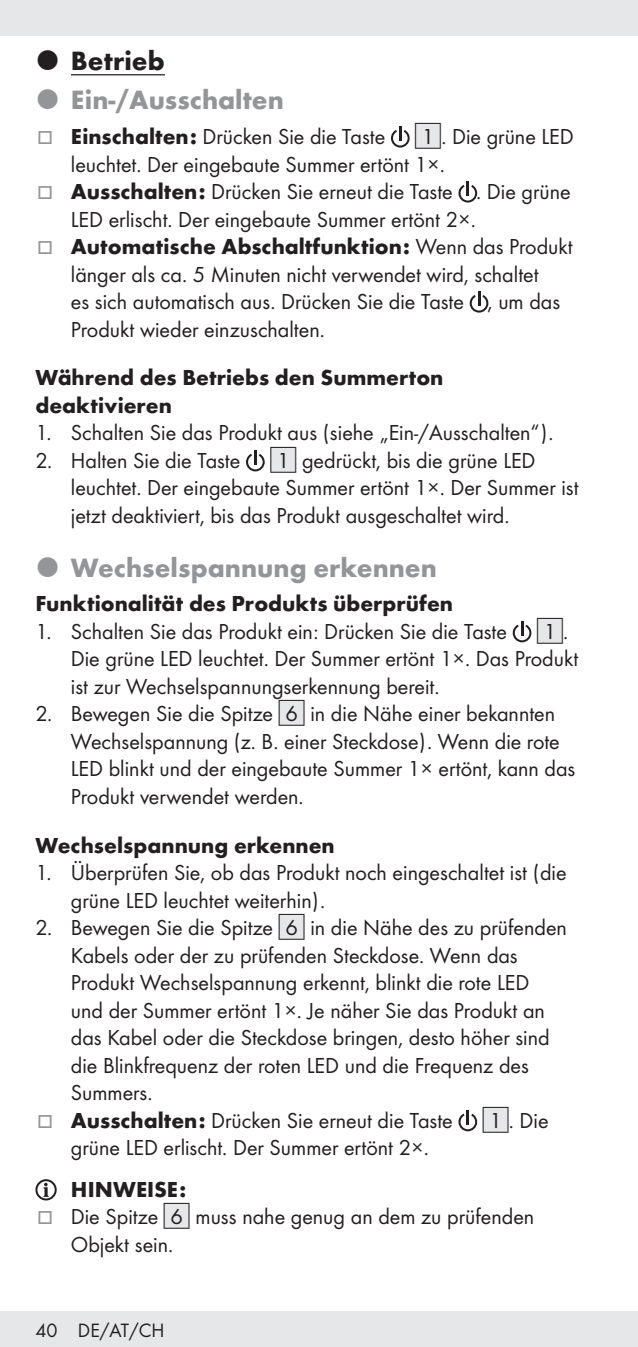
<style>
.page{position:relative;width:638px;height:1347px;background:#fff}
.page>*{position:absolute;margin:0;border:0;box-sizing:border-box;transform-origin:0 0}
.t1{font:700 27.5px "Futura";color:#939598}
.t2{font:700 27.5px "Futura";color:#231f20}
.t3{font:22.5px/27.5px "Futura Boo";color:#231f20}
.Headline-03_SB{font:700 22.5px/27.5px "Futura";color:#231f20}
.Headline-03{font:700 22.5px "Futura";color:#231f20}
.Indent_SB{font:700 22.5px "Futura";color:#231f20}
.t4{font:20px "Futura Boo";color:#231f20}
.t5{font:19.75px "IMP Lidl Num Box";color:#231f20}
.s1{color:#939598}
.s2{font-family:"Futura";font-weight:700}
.s3{font-family:"IMP Lidl Num Box";font-size:19.75px;color:#e6e7e9}
.s4{font-family:"IMP Lidl Num Box";font-size:19.75px}
.s5{color:#e6e7e9}
.s6{font-family:"Futura Boo";font-size:22.5px}
</style>
<div class="page">
<div style="left:0;top:1311px;width:638px;height:35px;background:#e6e7e9"></div>
<div style="left:0;top:0;width:638px;height:35px;background:#e6e7e9"></div>
<hr style="left:71px;top:74px;width:94px;height:1px;background:#231f20">
<svg style="left:391px;top:126px;width:19px;height:21px"></svg>
<svg style="left:458px;top:181px;width:19px;height:21px"></svg>
<svg style="left:470px;top:291px;width:18px;height:21px"></svg>
<svg style="left:246px;top:450px;width:19px;height:21px"></svg>
<svg style="left:513px;top:621px;width:18px;height:21px"></svg>
<svg style="left:458px;top:1110px;width:19px;height:21px"></svg>
<svg style="left:36px;top:1180px;width:20px;height:19px"></svg>
<div style="left:35px;top:1179px;width:22px;height:21px;border:2px solid #231f20;border-radius:50%"></div>
<svg style="left:43px;top:1182px;width:6px;height:14px"></svg>
<p class="t2" style="left:71px;top:40px;width:95px">Betrieb</p>
<p class="t1" style="left:71px;top:80px;width:214px">Ein‑/Ausschalten</p>
<p class="t3" style="left:37px;top:122px;width:350px"><span class="s1">□</span> <span class="s2">Einschalten:</span> Drücken Sie die Taste</p>
<p class="t3" style="left:71px;top:122px;width:504px;text-indent:344px"><span class="s3">[</span><span class="s4">1]</span>. Die grüne LED leuchtet. Der eingebaute Summer ertönt 1×.</p>
<p class="t3" style="left:71px;top:177px;width:501px;text-indent:-34px"><span class="s1">□</span> <span class="s2">Ausschalten:</span> Drücken Sie erneut die Taste . Die grüne<br>LED erlischt. Der eingebaute Summer ertönt 2×.</p>
<p class="t3" style="left:71px;top:232px;width:503px;text-indent:-34px"><span class="s1">□</span> <span class="s2">Automatische Abschaltfunktion:</span> Wenn das Produkt länger als ca. 5 Minuten nicht verwendet wird, schaltet<br>es sich automatisch aus. Drücken Sie die Taste , um das Produkt wieder einzuschalten.</p>
<p class="Headline-03_SB" style="left:35px;top:362px;width:409px">Während des Betriebs den Summerton deaktivieren</p>
<p class="t3" style="left:35px;top:418px;width:517px">1. Schalten Sie das Produkt aus (siehe „Ein‑/Ausschalten“).</p>
<p class="t3" style="left:35px;top:445px;width:206px">2. Halten Sie die Taste</p>
<p class="t3" style="left:71px;top:445px;width:509px;text-indent:199px"><span class="s3">[</span><span class="s4">1]</span> gedrückt, bis die grüne LED leuchtet. Der eingebaute Summer ertönt 1×. Der Summer ist jetzt deaktiviert, bis das Produkt ausgeschaltet wird.</p>
<p class="t1" style="left:71px;top:547px;width:367px">Wechselspannung erkennen</p>
<p class="Headline-03" style="left:35px;top:587px;width:419px">Funktionalität des Produkts überprüfen</p>
<p class="t3" style="left:35px;top:616px;width:473px">1. Schalten Sie das Produkt ein: Drücken Sie die Taste</p>
<p class="t5" style="left:537px;top:617px;width:30px"><span class="s5">[</span>1]<span class="s6">.</span></p>
<p class="t3" style="left:71px;top:644px;width:509px">Die grüne LED leuchtet. Der Summer ertönt 1×. Das Produkt ist zur Wechselspannungserkennung bereit.</p>
<p class="t3" style="left:71px;top:699px;width:506px;text-indent:-35px">2. Bewegen Sie die Spitze <span class="s3">[</span><span class="s4">6]</span> in die Nähe einer bekannten Wechselspannung (z. B. einer Steckdose). Wenn die rote LED blinkt und der eingebaute Summer 1× ertönt, kann das Produkt verwendet werden.</p>
<p class="Headline-03_SB" style="left:35px;top:829px;width:301px">Wechselspannung erkennen</p>
<p class="t3" style="left:71px;top:857px;width:497px;text-indent:-35px">1. Überprüfen Sie, ob das Produkt noch eingeschaltet ist (die grüne LED leuchtet weiterhin).</p>
<p class="t3" style="left:71px;top:912px;width:497px;text-indent:-35px">2. Bewegen Sie die Spitze <span class="s3">[</span><span class="s4">6]</span> in die Nähe des zu prüfenden Kabels oder der zu prüfenden Steckdose. Wenn das Produkt Wechselspannung erkennt, blinkt die rote LED und der Summer ertönt 1×. Je näher Sie das Produkt an das Kabel oder die Steckdose bringen, desto höher sind die Blinkfrequenz der roten LED und die Frequenz des Summers.</p>
<p class="t3" style="left:37px;top:1105px;width:417px"><span class="s1">□</span> <span class="s2">Ausschalten:</span> Drücken Sie erneut die Taste</p>
<p class="t3" style="left:483px;top:1105px;width:67px"><span class="s3">[</span><span class="s4">1]</span>. Die</p>
<p class="t3" style="left:71px;top:1132px;width:356px">grüne LED erlischt. Der Summer ertönt 2×.</p>
<p class="Indent_SB" style="left:71px;top:1172px;width:117px">HINWEISE:</p>
<p class="t3" style="left:71px;top:1202px;width:465px;text-indent:-34px"><span class="s1">□</span> Die Spitze <span class="s3">[</span><span class="s4">6]</span> muss nahe genug an dem zu prüfenden<br>Objekt sein.</p>
<p class="t4" style="left:35px;top:1316px;width:130px">40 DE/AT/CH</p>
</div>
